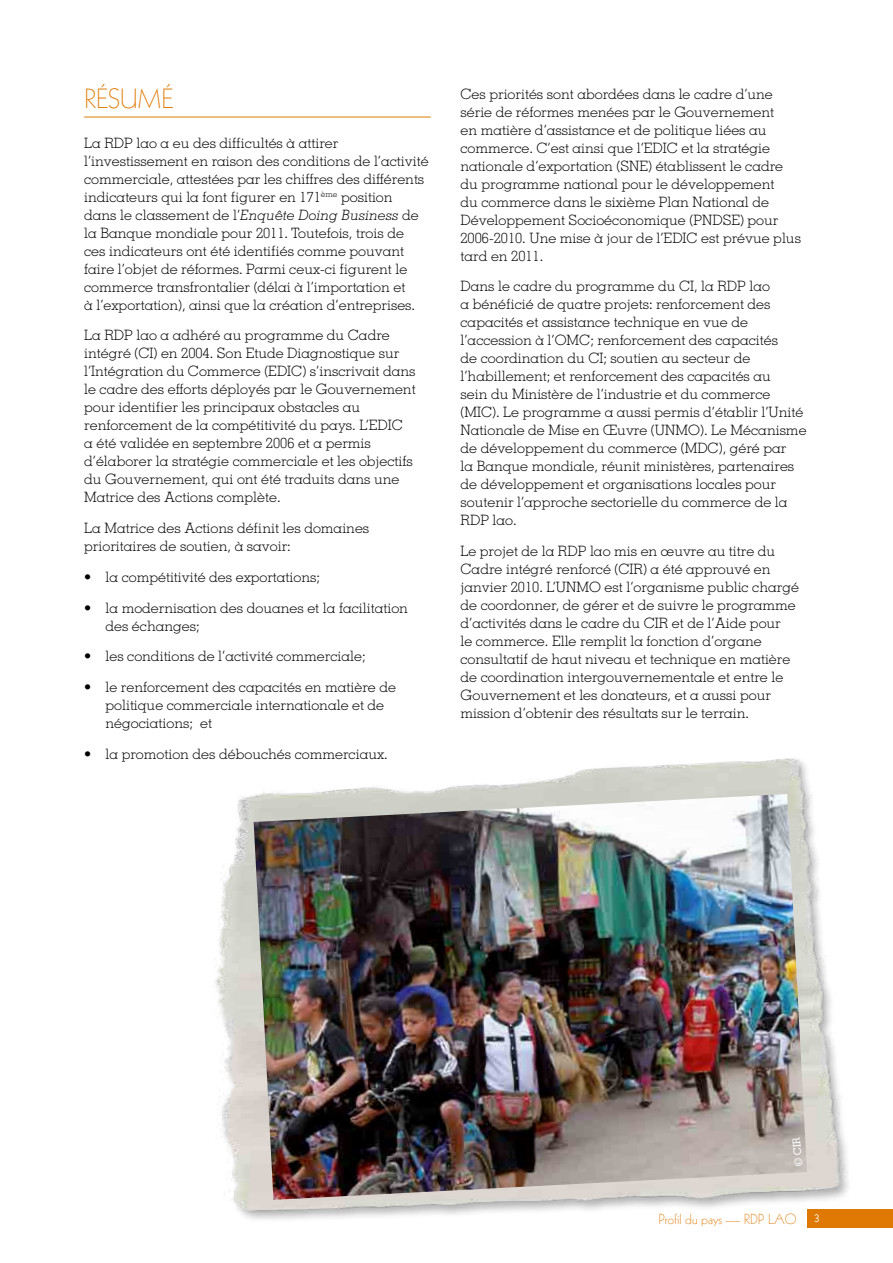
<style>
.page{position:relative;width:893px;height:1263px;background:#fff}
.page>*{position:absolute;margin:0;border:0;box-sizing:border-box;transform-origin:0 0}
.t1{font:300 27px "Kabel LT Std";color:#df7903}
.t2{font:300 14.25px/18px "Memphis LT Std";color:#000}
.t3{font:300 14.25px "Kabel LT Std";color:#df7903}
.t4{font:500 10.5px "Memphis LT Std";color:#fff}
.s1{font-style:italic}
.s2{font-weight:400;font-size:12px;color:#fff}
</style>
<div class="page">
<div style="left:807px;top:1209px;width:86px;height:18px;background:#df7903"></div>
<hr style="left:84px;top:117px;width:347px;height:1px;background:#df7903">
<img style="left:214px;top:758px;width:643px;height:470px">
<img style="left:254px;top:794px;width:553px;height:406px">
<h1 class="t1" style="left:84px;top:84px;width:91px">RÉSUMÉ</h1>
<p class="t2" style="left:84px;top:133px;width:346px">La RDP lao a eu des difficultés à attirer l’investissement en raison des conditions de l’activité commerciale, attestées par les chiffres des différents indicateurs qui la font figurer en 171<sup>ème</sup> position<br>dans le classement de l’<span class="s1">Enquête Doing Business</span> de la Banque mondiale pour 2011. Toutefois, trois de ces indicateurs ont été identifiés comme pouvant faire l’objet de réformes. Parmi ceux-ci figurent le commerce transfrontalier (délai à l’importation et<br>à l’exportation), ainsi que la création d’entreprises.</p>
<p class="t2" style="left:84px;top:326px;width:333px">La RDP lao a adhéré au programme du Cadre intégré (CI) en 2004. Son Etude Diagnostique sur l’Intégration du Commerce (EDIC) s’inscrivait dans le cadre des efforts déployés par le Gouvernement pour identifier les principaux obstacles au renforcement de la compétitivité du pays. L’EDIC<br>a été validée en septembre 2006 et a permis d’élaborer la stratégie commerciale et les objectifs du Gouvernement, qui ont été traduits dans une Matrice des Actions complète.</p>
<p class="t2" style="left:84px;top:519px;width:287px">La Matrice des Actions définit les domaines prioritaires de soutien, à savoir:</p>
<p class="t2" style="left:84px;top:568px;width:237px">• la compétitivité des exportations;</p>
<p class="t2" style="left:105px;top:598px;width:304px;text-indent:-21px">• la modernisation des douanes et la facilitation des échanges;</p>
<p class="t2" style="left:84px;top:647px;width:283px">• les conditions de l’activité commerciale;</p>
<p class="t2" style="left:105px;top:678px;width:292px;text-indent:-21px">• le renforcement des capacités en matière de politique commerciale internationale et de négociations; et</p>
<p class="t2" style="left:84px;top:745px;width:305px">• la promotion des débouchés commerciaux.</p>
<p class="t2" style="left:460px;top:85px;width:342px">Ces priorités sont abordées dans le cadre d’une série de réformes menées par le Gouvernement<br>en matière d’assistance et de politique liées au commerce. C’est ainsi que l’EDIC et la stratégie nationale d’exportation (SNE) établissent le cadre du programme national pour le développement<br>du commerce dans le sixième Plan National de Développement Socioéconomique (PNDSE) pour 2006-2010. Une mise à jour de l’EDIC est prévue plus tard en 2011.</p>
<p class="t2" style="left:460px;top:277px;width:348px">Dans le cadre du programme du CI, la RDP lao<br>a bénéficié de quatre projets: renforcement des capacités et assistance technique en vue de l’accession à l’OMC; renforcement des capacités<br>de coordination du CI; soutien au secteur de l’habillement; et renforcement des capacités au<br>sein du Ministère de l’industrie et du commerce (MIC). Le programme a aussi permis d’établir l’Unité Nationale de Mise en Œuvre (UNMO). Le Mécanisme de développement du commerce (MDC), géré par<br>la Banque mondiale, réunit ministères, partenaires de développement et organisations locales pour soutenir l’approche sectorielle du commerce de la RDP lao.</p>
<p class="t2" style="left:460px;top:542px;width:340px">Le projet de la RDP lao mis en œuvre au titre du Cadre intégré renforcé (CIR) a été approuvé en janvier 2010. L’UNMO est l’organisme public chargé de coordonner, de gérer et de suivre le programme d’activités dans le cadre du CIR et de l’Aide pour<br>le commerce. Elle remplit la fonction d’organe consultatif de haut niveau et technique en matière de coordination intergouvernementale et entre le Gouvernement et les donateurs, et a aussi pour mission d’obtenir des résultats sur le terrain.</p>
<p class="t4" style="left:792px;top:1167px;width:31px;rotate:-95deg">© CIR</p>
<p class="t3" style="left:659px;top:1211px;width:163px">Profil du pays — RDP LAO <span class="s2">3</span></p>
</div>
